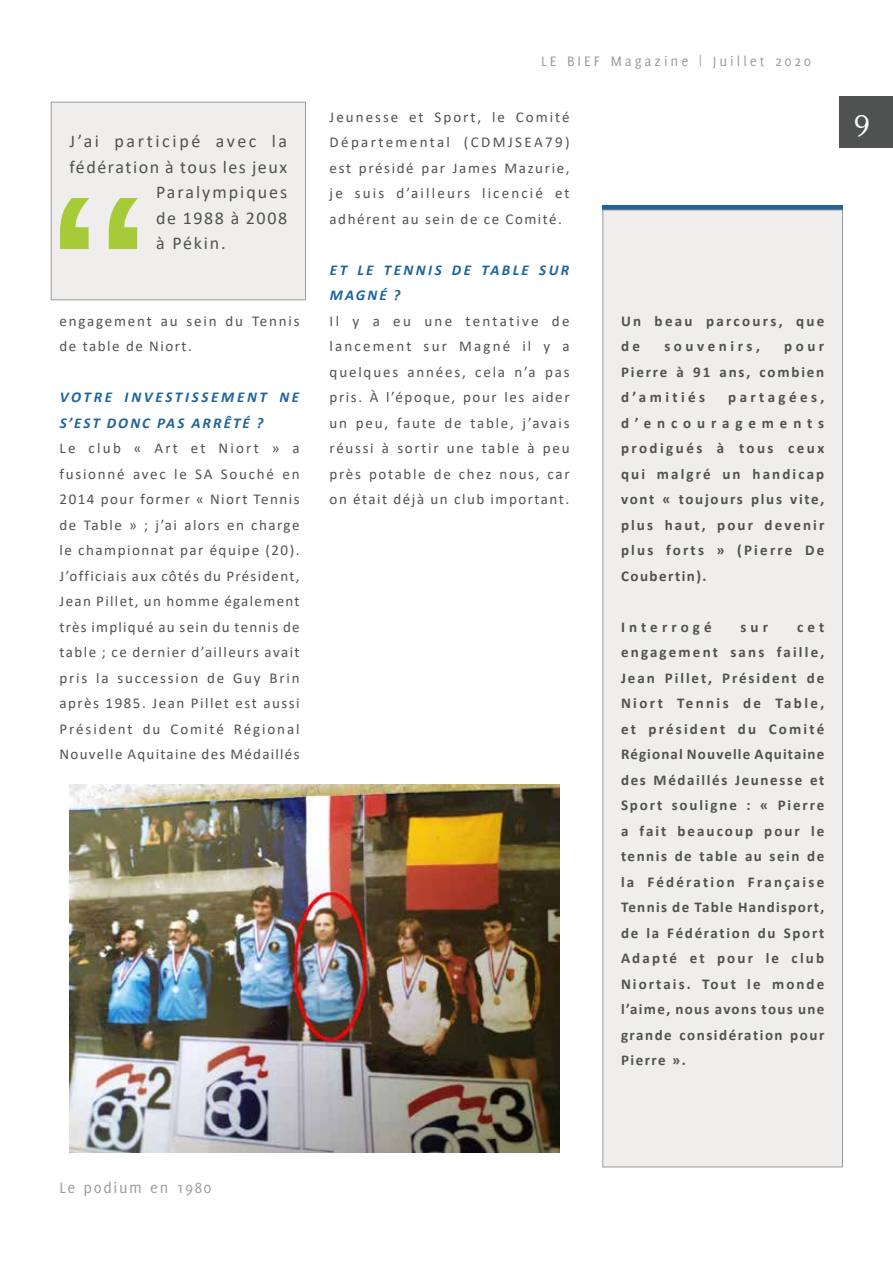
<style>
.page{position:relative;width:893px;height:1263px;background:#fff}
.page>*{position:absolute;margin:0;border:0;box-sizing:border-box;transform-origin:0 0}
.t1{font:30px "November Medium Normal";color:#fff}
.t2{font:18px "Calibri";letter-spacing:.09em;color:#505252}
.t3{font:18px "Calibri";letter-spacing:.15em;color:#505252}
.t4{font:18px "Calibri";letter-spacing:.11em;color:#505252}
.t5{font:16.5px "Delicious";letter-spacing:.1em;color:#999b9c}
.t6{font:15px/25.5px "Calibri";letter-spacing:.1em;color:#505252;text-align:justify}
.t7{font:700 15px/25.5px "Calibri";letter-spacing:.135em;color:#505252;text-align:justify}
.t8{font:italic 700 15px/25.5px "Calibri";letter-spacing:.165em;color:#1c649b}
.t9{font:15px/25.5px "Calibri";letter-spacing:.12em;color:#505252}
.t10{font:15px "Delicious";letter-spacing:.2em;color:#999b9c}
.t11{font:700 15px/25.5px "Calibri";letter-spacing:.155em;color:#505252}
.t12{font:700 15px "Calibri";letter-spacing:.24em;color:#505252}
.t13{font:700 15px "Calibri";letter-spacing:.27em;color:#505252}
</style>
<div class="page">
<svg style="left:603px;top:206px;width:240px;height:4px"></svg>
<div style="left:603px;top:210px;width:239px;height:957px;background:#efeeed"></div>
<div style="left:603px;top:210px;width:240px;height:957px;border:1px solid #999b9c"></div>
<div style="left:51px;top:102px;width:254px;height:198px;background:#efeeed"></div>
<div style="left:51px;top:102px;width:255px;height:198px;border:1px solid #999b9c"></div>
<svg style="left:60px;top:198px;width:78px;height:51px"></svg>
<img style="left:69px;top:785px;width:491px;height:367px">
<div style="left:840px;top:96px;width:53px;height:51px;background:#505252"></div>
<p class="t3" style="left:69px;top:129px;width:219px">J’ai participé avec la</p>
<p class="t2" style="left:69px;top:154px;width:219px">fédération à tous les jeux</p>
<p class="t4" style="left:156px;top:180px;width:133px">Paralympiques</p>
<p class="t2" style="left:156px;top:205px;width:133px">de 1988 à 2008</p>
<p class="t2" style="left:156px;top:231px;width:71px">à Pékin.</p>
<p class="t9" style="left:60px;top:307px;width:241px">engagement au sein du Tennis de table de Niort.</p>
<p class="t8" style="left:60px;top:384px;width:241px">VOTRE INVESTISSEMENT NE<br>S’EST DONC PAS ARRÊTÉ ?</p>
<p class="t6" style="left:60px;top:435px;width:242px">Le club « Art et Niort » a fusionné avec le SA Souché en 2014 pour former « Niort Tennis de Table » ; j’ai alors en charge le championnat par équipe (20).<br>J’officiais aux côtés du Président, Jean Pillet, un homme également très impliqué au sein du tennis de table ; ce dernier d’ailleurs avait pris la succession de Guy Brin après 1985. Jean Pillet est aussi Président du Comité Régional Nouvelle Aquitaine des Médaillés</p>
<p class="t10" style="left:541px;top:53px;width:271px">LE BIEF Magazine | Juillet 2020</p>
<p class="t6" style="left:330px;top:103px;width:242px">Jeunesse et Sport, le Comité Départemental (CDMJSEA79) est présidé par James Mazurie, je suis d’ailleurs licencié et adhérent au sein de ce Comité.</p>
<p class="t8" style="left:330px;top:256px;width:241px">ET LE TENNIS DE TABLE SUR<br>MAGNÉ ?</p>
<p class="t6" style="left:330px;top:307px;width:242px">Il y a eu une tentative de lancement sur Magné il y a quelques années, cela n’a pas pris. À l’époque, pour les aider un peu, faute de table, j’avais réussi à sortir une table à peu près potable de chez nous, car on était déjà un club important.</p>
<p class="t11" style="left:621px;top:308px;width:205px">Un beau parcours, que de</p>
<p class="t12" style="left:664px;top:335px;width:97px">souvenirs,</p>
<p class="t7" style="left:621px;top:333px;width:205px;text-indent:163px">pour Pierre à 91 ans, combien d’amitiés</p>
<p class="t7" style="left:621px;top:384px;width:205px;text-indent:107px">partagées, d’encouragements prodigués à tous ceux qui malgré un handicap vont « toujours plus vite, plus haut, pour devenir plus forts » (Pierre De Coubertin).</p>
<p class="t13" style="left:621px;top:616px;width:92px">Interrogé</p>
<p class="t7" style="left:740px;top:614px;width:29px">sur</p>
<p class="t7" style="left:621px;top:614px;width:205px;text-indent:176px">cet engagement sans faille, Jean Pillet, Président de Niort Tennis de Table, et président du Comité Régional Nouvelle Aquitaine des Médaillés Jeunesse et Sport souligne : « Pierre a fait beaucoup pour le tennis de table au sein de la Fédération Française Tennis de Table Handisport, de la Fédération du Sport Adapté et pour le club Niortais. Tout le monde l’aime, nous avons tous une grande considération pour Pierre ».</p>
<h1 class="t1" style="left:855px;top:109px;width:17px">9</h1>
<p class="t5" style="left:60px;top:1178px;width:153px">Le podium en 1980</p>
</div>
